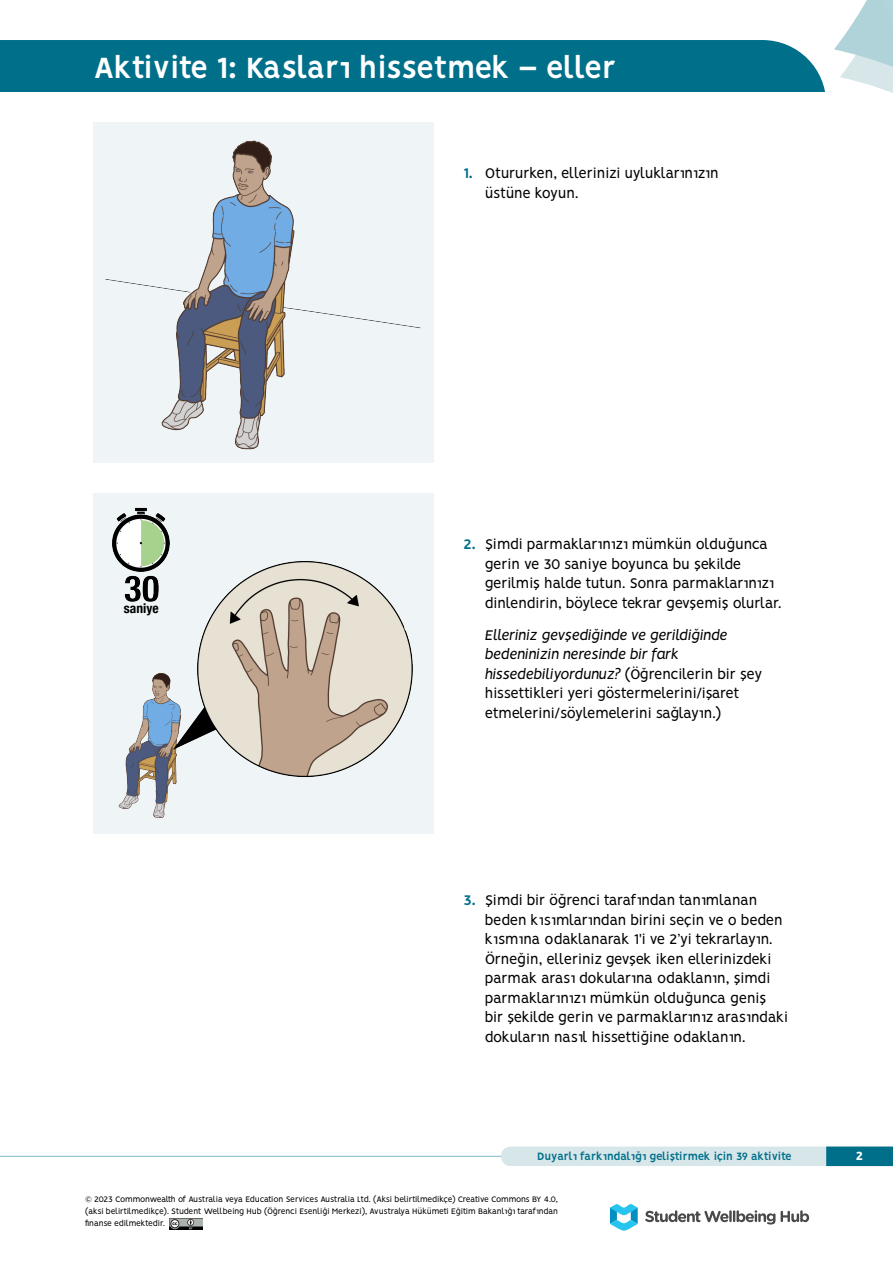
<style>
.page{position:relative;width:893px;height:1263px;background:#fff}
.page>*{position:absolute;margin:0;border:0;box-sizing:border-box;transform-origin:0 0}
.t1{font:700 33px "Vision";letter-spacing:-.03em;color:#fff}
.t2{font:15.75px/19.5px "Vision";color:#000}
.t3{font:15.75px/19.5px "Vision";letter-spacing:-.02em;color:#000}
.t4{font:700 condensed 13.5px "Helvetica Neue";color:#000}
.t5{font:800 13.5px "Vision";color:#fff}
.t6{font:700 12px "Vision";color:#00708a}
.t7{font:9px/12px "Vision";letter-spacing:-.02em;color:#000;text-align:justify}
.s1{font-weight:700;color:#00708a}
.s2{font-style:italic}
</style>
<div class="page">
<hr style="left:0;top:1156px;width:893px;height:1px;background:#7ebcc6">
<div style="left:0;top:40px;width:826px;height:51px;background:#00708a"></div>
<div style="left:511px;top:1146px;width:382px;height:20px;background:#d6e6e9"></div>
<div style="left:826px;top:1146px;width:67px;height:20px;background:#00708a"></div>
<svg style="left:610px;top:1204px;width:28px;height:27px"></svg>
<svg style="left:645px;top:1210px;width:130px;height:14px"></svg>
<svg style="left:781px;top:1210px;width:28px;height:12px"></svg>
<svg style="left:834px;top:0;width:59px;height:93px"></svg>
<img style="left:170px;top:1218px;width:32px;height:11px">
<div style="left:94px;top:122px;width:340px;height:341px;background:#eff5f6"></div>
<img style="left:105px;top:140px;width:316px;height:310px">
<div style="left:94px;top:493px;width:340px;height:340px;background:#eff5f6"></div>
<img style="left:118px;top:561px;width:295px;height:257px">
<img style="left:112px;top:507px;width:72px;height:131px">
<div style="left:116px;top:602px;width:50px;height:15px;background:#eff5f6"></div>
<h1 class="t1" style="left:94px;top:48px;width:524px">Aktivite 1: Kasları hissetmek – eller</h1>
<p class="t4" style="left:124px;top:600px;width:36px">saniye</p>
<p class="t2" style="left:485px;top:165px;width:235px;text-indent:-21px"><span class="s1">1.</span> Otururken, ellerinizi uyluklarınızın üstüne koyun.</p>
<p class="t3" style="left:485px;top:536px;width:298px;text-indent:-21px"><span class="s1">2.</span> Şimdi parmaklarınızı mümkün olduğunca gerin ve 30 saniye boyunca bu şekilde gerilmiş halde tutun. Sonra parmaklarınızı dinlendirin, böylece tekrar gevşemiş olurlar.</p>
<p class="t2" style="left:485px;top:627px;width:279px"><span class="s2">Elleriniz gevşediğinde ve gerildiğinde bedeninizin neresinde bir fark hissedebiliyordunuz?</span> (Öğrencilerin bir şey hissettikleri yeri göstermelerini/işaret etmelerini/söylemelerini sağlayın.)</p>
<p class="t2" style="left:485px;top:892px;width:305px;text-indent:-21px"><span class="s1">3.</span> Şimdi bir öğrenci tarafından tanımlanan beden kısımlarından birini seçin ve o beden kısmına odaklanarak 1'i ve 2’yi tekrarlayın.<br>Örneğin, elleriniz gevşek iken ellerinizdeki parmak arası dokularına odaklanın, şimdi parmaklarınızı mümkün olduğunca geniş bir şekilde gerin ve parmaklarınız arasındaki dokuların nasıl hissettiğine odaklanın.</p>
<p class="t6" style="left:537px;top:1149px;width:256px">Duyarlı farkındalığı geliştirmek için 39 aktivite</p>
<p class="t5" style="left:856px;top:1148px;width:9px">2</p>
<p class="t7" style="left:85px;top:1194px;width:475px">© 2023 Commonwealth of Australia veya Education Services Australia Ltd. (Aksi belirtilmedikçe) Creative Commons BY 4.0, (aksi belirtilmedikçe). Student Wellbeing Hub (Öğrenci Esenliği Merkezi), Avustralya Hükümeti Eğitim Bakanlığı tarafından finanse edilmektedir.</p>
</div>
